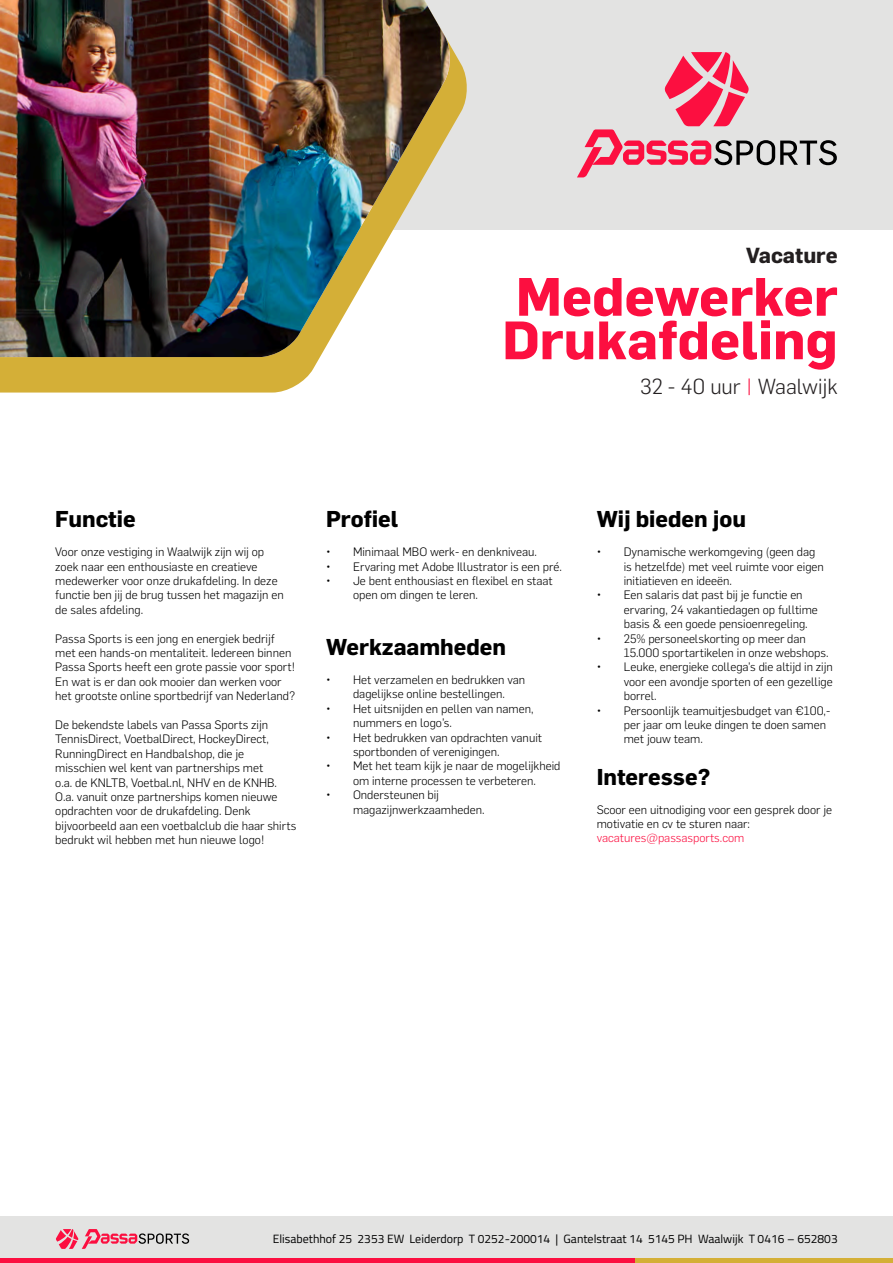
<style>
.page{position:relative;width:893px;height:1263px;background:#fff}
.page>*{position:absolute;margin:0;border:0;box-sizing:border-box;transform-origin:0 0}
.t1{font:700 52.95px "Flama";color:#fc0f40}
.t2{font:700 22.5px "Flama";color:#000}
.t3{font:300 21.3px "Flama";color:#231f20}
.t4{font:700 21.3px "Flama";color:#231f20}
.t5{font:300 12px/14.4px "Flama";color:#000}
.t6{font:12px "Titillium Web";color:#000}
.t7{font:300 12px "Flama";color:#fc0f40}
.s1{color:#fc0f40}
</style>
<div class="page">
<div style="left:0;top:0;width:893px;height:230px;background:#e3e3e2"></div>
<div style="left:0;top:1216px;width:893px;height:47px;background:#e3e3e2"></div>
<svg style="left:0;top:48px;width:467px;height:345px;fill:#d4af37"></svg>
<img style="left:0;top:0;width:452px;height:357px">
<svg style="left:577px;top:52px;width:260px;height:125px"></svg>
<svg style="left:56px;top:1229px;width:133px;height:20px"></svg>
<hr style="left:0;top:1259px;width:893px;height:4px;background:#fc0f40">
<hr style="left:635px;top:1259px;width:258px;height:4px;background:#d4af37">
<p class="t4" style="left:746px;top:240px;width:93px">Vacature</p>
<p class="t1" style="left:516px;top:258px;width:323px">Medewerker</p>
<p class="t1" style="left:502px;top:302px;width:337px">Drukafdeling</p>
<p class="t3" style="left:640px;top:372px;width:199px">32 - 40 uur <span class="s1">|</span> Waalwijk</p>
<p class="t2" style="left:55px;top:503px;width:82px">Functie</p>
<p class="t5" style="left:55px;top:544px;width:230px">Voor onze vestiging in Waalwijk zijn wij op zoek naar een enthousiaste en creatieve medewerker voor onze drukafdeling. In deze functie ben jij de brug tussen het magazijn en de sales afdeling.</p>
<p class="t5" style="left:55px;top:630px;width:242px">Passa Sports is een jong en energiek bedrijf met een hands-on mentaliteit. Iedereen binnen Passa Sports heeft een grote passie voor sport!<br>En wat is er dan ook mooier dan werken voor het grootste online sportbedrijf van Nederland?</p>
<p class="t5" style="left:55px;top:717px;width:242px">De bekendste labels van Passa Sports zijn TennisDirect, VoetbalDirect, HockeyDirect, RunningDirect en Handbalshop, die je misschien wel kent van partnerships met<br>o.a. de KNLTB, Voetbal.nl, NHV en de KNHB.<br>O.a. vanuit onze partnerships komen nieuwe opdrachten voor de drukafdeling. Denk bijvoorbeeld aan een voetbalclub die haar shirts bedrukt wil hebben met hun nieuwe logo!</p>
<p class="t2" style="left:326px;top:503px;width:74px">Profiel</p>
<p class="t5" style="left:326px;top:544px;width:212px">• Minimaal MBO werk- en denkniveau.</p>
<p class="t5" style="left:326px;top:558px;width:237px">• Ervaring met Adobe Illustrator is een pré.</p>
<p class="t5" style="left:353px;top:573px;width:201px;text-indent:-27px">• Je bent enthousiast en flexibel en staat open om dingen te leren.</p>
<p class="t2" style="left:326px;top:631px;width:182px">Werkzaamheden</p>
<p class="t5" style="left:326px;top:672px;width:201px;text-align:center">• Het verzamelen en bedrukken van dagelijkse online bestellingen.</p>
<p class="t5" style="left:353px;top:701px;width:182px;text-indent:-27px">• Het uitsnijden en pellen van namen, nummers en logo’s.</p>
<p class="t5" style="left:353px;top:729px;width:191px;text-indent:-27px">• Het bedrukken van opdrachten vanuit sportbonden of verenigingen.</p>
<p class="t5" style="left:326px;top:758px;width:236px;text-align:center">• Met het team kijk je naar de mogelijkheid om interne processen te verbeteren.</p>
<p class="t5" style="left:353px;top:787px;width:133px;text-indent:-27px">• Ondersteunen bij magazijnwerkzaamheden.</p>
<p class="t2" style="left:597px;top:503px;width:151px">Wij bieden jou</p>
<p class="t5" style="left:624px;top:544px;width:202px;text-indent:-27px">• Dynamische werkomgeving (geen dag is hetzelfde) met veel ruimte voor eigen initiatieven en ideeën.</p>
<p class="t5" style="left:624px;top:587px;width:196px;text-indent:-27px">• Een salaris dat past bij je functie en ervaring, 24 vakantiedagen op fulltime basis &amp; een goede pensioenregeling.</p>
<p class="t5" style="left:624px;top:630px;width:206px;text-indent:-27px">• 25% personeelskorting op meer dan<br>15.000 sportartikelen in onze webshops.</p>
<p class="t5" style="left:624px;top:659px;width:211px;text-align:justify;text-indent:-27px">• Leuke, energieke collega’s die altijd in zijn voor een avondje sporten of een gezellige borrel.</p>
<p class="t5" style="left:624px;top:702px;width:208px;text-indent:-27px">• Persoonlijk teamuitjesbudget van €100,- per jaar om leuke dingen te doen samen met jouw team.</p>
<p class="t2" style="left:597px;top:760px;width:115px">Interesse?</p>
<p class="t5" style="left:597px;top:801px;width:237px">Scoor een uitnodiging voor een gesprek door je motivatie en cv te sturen naar:</p>
<p class="t7" style="left:597px;top:830px;width:149px">vacatures@passasports.com</p>
<p class="t6" style="left:273px;top:1230px;width:566px">Elisabethhof 25 2353 EW Leiderdorp T 0252-200014 | Gantelstraat 14 5145 PH Waalwijk T 0416 – 652803</p>
</div>
